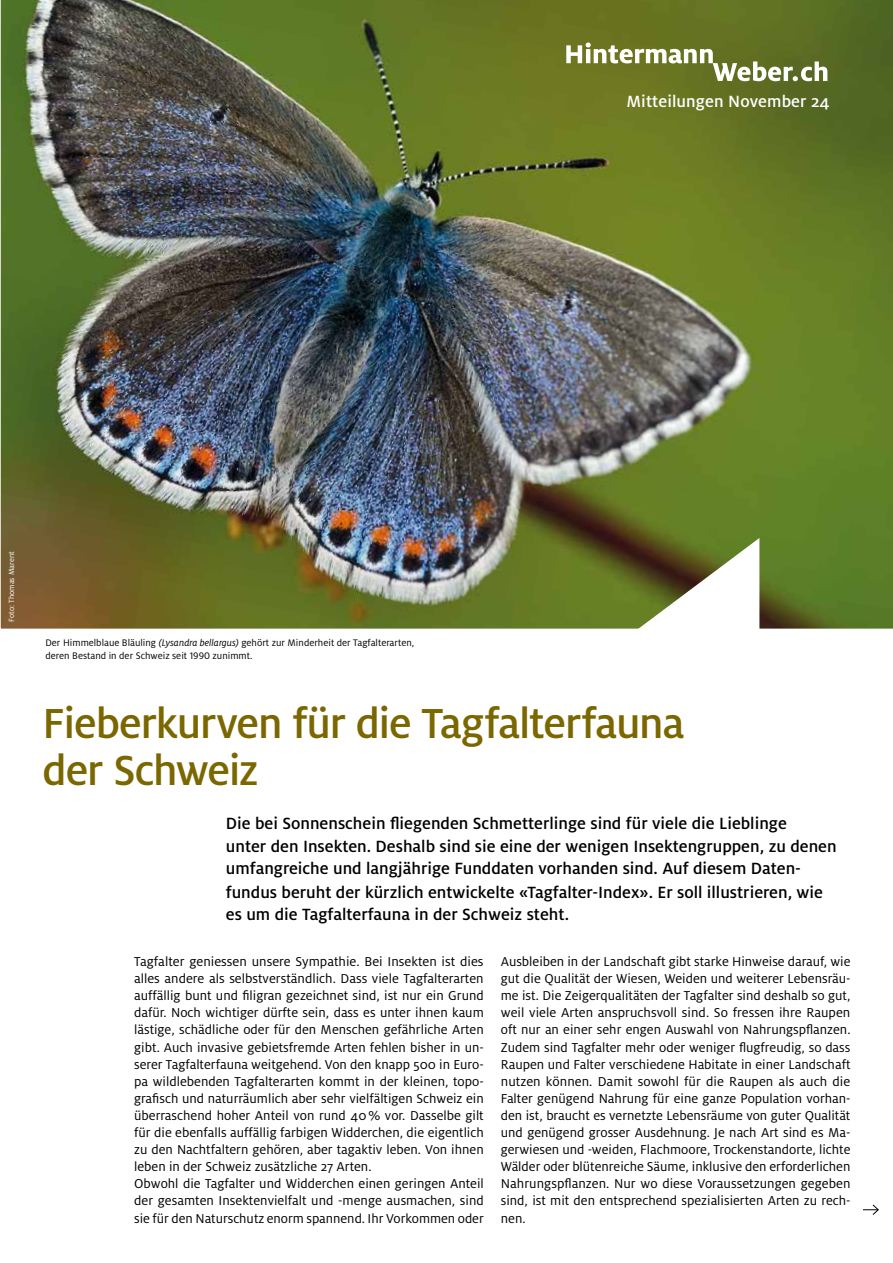
<style>
.page{position:relative;width:893px;height:1263px;background:#fff}
.page>*{position:absolute;margin:0;border:0;box-sizing:border-box;transform-origin:0 0}
.t1{font:500 46.5px/46.5px "Milo";letter-spacing:-.025em;color:#7b6700}
.t2{font:500 18px/22.8px "Milo";color:#000}
.t3{font:500 18px "Milo";letter-spacing:.005em;color:#fff}
.t4{font:14.25px/17.1px "Milo";color:#000}
.t5{font:10.5px/12.6px "Milo LF";color:#000}
.t6{font:8.25px "Milo";color:#fff}
.s1{font-style:italic}
</style>
<div class="page">
<img style="left:0;top:0;width:893px;height:629px">
<svg style="left:590px;top:536px;width:170px;height:93px"></svg>
<svg style="left:863px;top:1204px;width:16px;height:11px"></svg>
<svg style="left:566px;top:43px;width:261px;height:38px"></svg>
<p class="t3" style="left:626px;top:91px;width:205px">Mitteilungen November 24</p>
<p class="t6" style="left:7px;top:622px;width:72px;rotate:-90deg">Foto: Thomas Marent</p>
<p class="t5" style="left:45px;top:637px;width:370px">Der Himmelblaue Bläuling <span class="s1">(Lysandra bellargus)</span> gehört zur Minderheit der Tagfalterarten, deren Bestand in der Schweiz seit 1990 zunimmt.</p>
<h1 class="t1" style="left:43px;top:700px;width:643px">Fieberkurven für die Tagfalterfauna der Schweiz</h1>
<p class="t2" style="left:226px;top:812px;width:612px">Die bei Sonnenschein fliegenden Schmetterlinge sind für viele die Lieblinge<br>unter den Insekten. Deshalb sind sie eine der wenigen Insektengruppen, zu denen umfangreiche und langjährige Funddaten vorhanden sind. Auf diesem Daten&shy;fundus beruht der kürzlich entwickelte «Tagfalter-Index». Er soll illustrieren, wie es um die Tagfalterfauna in der Schweiz steht.</p>
<p class="t4" style="left:134px;top:953px;width:351px">Tagfalter geniessen unsere Sympathie. Bei Insekten ist dies alles andere als selbstverständlich. Dass viele Tagfalterarten auffällig bunt und filigran gezeichnet sind, ist nur ein Grund dafür. Noch wichtiger dürfte sein, dass es unter ihnen kaum lästige, schädliche oder für den Menschen gefährliche Arten gibt. Auch invasive gebietsfremde Arten fehlen bisher in un&shy;serer Tagfalterfauna weitgehend. Von den knapp 500 in Euro&shy;pa wildlebenden Tagfalterarten kommt in der kleinen, topo&shy;grafisch und naturräumlich aber sehr vielfältigen Schweiz ein überraschend hoher Anteil von rund 40% vor. Dasselbe gilt für die ebenfalls auffällig farbigen Widderchen, die eigentlich zu den Nachtfaltern gehören, aber tagaktiv leben. Von ihnen leben in der Schweiz zusätzliche 27 Arten.<br>Obwohl die Tagfalter und Widderchen einen geringen Anteil der gesamten Insektenvielfalt und -menge ausmachen, sind sie für den Naturschutz enorm spannend. Ihr Vorkommen oder</p>
<p class="t4" style="left:501px;top:953px;width:351px;text-align:justify">Ausbleiben in der Landschaft gibt starke Hinweise darauf, wie gut die Qualität der Wiesen, Weiden und weiterer Lebensräu&shy;me ist. Die Zeigerqualitäten der Tagfalter sind deshalb so gut, weil viele Arten anspruchsvoll sind. So fressen ihre Raupen oft nur an einer sehr engen Auswahl von Nahrungspflanzen.<br>Zudem sind Tagfalter mehr oder weniger flugfreudig, so dass Raupen und Falter verschiedene Habitate in einer Landschaft nutzen können. Damit sowohl für die Raupen als auch die Falter genügend Nahrung für eine ganze Population vorhan&shy;den ist, braucht es vernetzte Lebensräume von guter Qualität und genügend grosser Ausdehnung. Je nach Art sind es Ma&shy;gerwiesen und -weiden, Flachmoore, Trockenstandorte, lichte Wälder oder blütenreiche Säume, inklusive den erforderlichen Nahrungspflanzen. Nur wo diese Voraussetzungen gegeben sind, ist mit den entsprechend spezialisierten Arten zu rech&shy;nen.</p>
</div>
